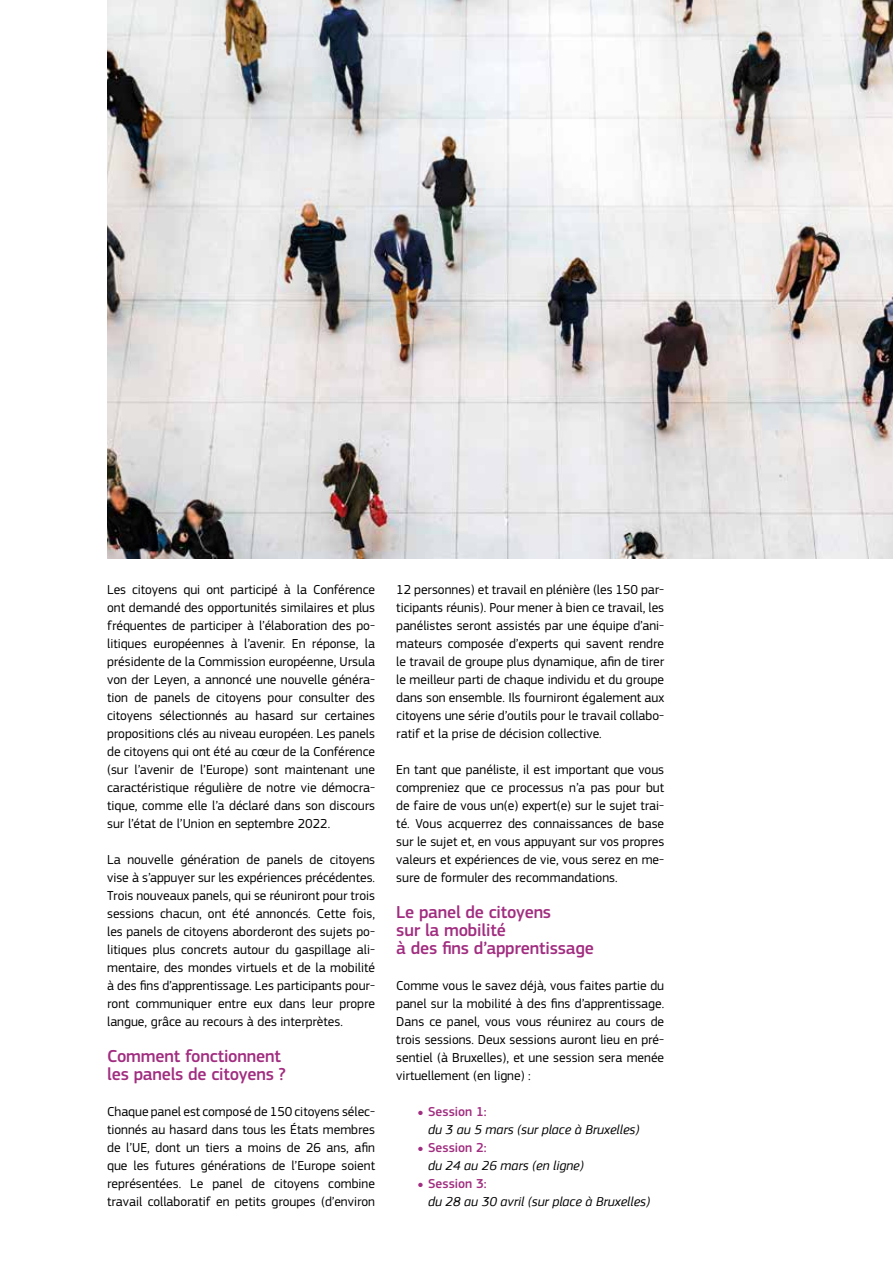
<style>
.page{position:relative;width:893px;height:1263px;background:#fff}
.page>*{position:absolute;margin:0;border:0;box-sizing:border-box;transform-origin:0 0}
.t1{font:500 18px/18px "EC Square Sans Pro";letter-spacing:-.01em;color:#a12d80}
.t2{font:13.5px/18px "EC Square Sans Pro";color:#000;text-align:justify}
.t3{font:italic 13.5px/18px "EC Square Sans Pro";color:#000}
.s1{font-style:normal;font-size:24px;color:#a12d80}
.s2{font-weight:500;font-style:normal;color:#a12d80}
</style>
<div class="page">
<img style="left:107px;top:0;width:786px;height:558px">
<p class="t2" style="left:107px;top:581px;width:269px">Les citoyens qui ont participé à la Conférence ont demandé des opportunités similaires et plus fréquentes de participer à l’élaboration des po&shy;litiques européennes à l’avenir. En réponse, la présidente de la Commission européenne, Ursula von der Leyen, a annoncé une nouvelle généra&shy;tion de panels de citoyens pour consulter des citoyens sélectionnés au hasard sur certaines propositions clés au niveau européen. Les panels de citoyens qui ont été au cœur de la Conférence (sur l’avenir de l’Europe) sont maintenant une caractéristique régulière de notre vie démocra&shy;tique, comme elle l’a déclaré dans son discours sur l’état de l’Union en septembre 2022.</p>
<p class="t2" style="left:107px;top:851px;width:269px">La nouvelle génération de panels de citoyens vise à s’appuyer sur les expériences précédentes.<br>Trois nouveaux panels, qui se réuniront pour trois sessions chacun, ont été annoncés. Cette fois, les panels de citoyens aborderont des sujets po&shy;litiques plus concrets autour du gaspillage ali&shy;mentaire, des mondes virtuels et de la mobilité à des fins d’apprentissage. Les participants pour&shy;ront communiquer entre eux dans leur propre langue, grâce au recours à des interprètes.</p>
<h1 class="t1" style="left:107px;top:1047px;width:180px">Comment fonctionnent les panels de citoyens ?</h1>
<p class="t2" style="left:107px;top:1103px;width:269px">Chaque panel est composé de 150 citoyens sélec&shy;tionnés au hasard dans tous les États membres de l’UE, dont un tiers a moins de 26 ans, afin que les futures générations de l’Europe soient représentées. Le panel de citoyens combine travail collaboratif en petits groupes (d’environ</p>
<p class="t2" style="left:396px;top:581px;width:269px">12 personnes) et travail en plénière (les 150 par&shy;ticipants réunis). Pour mener à bien ce travail, les panélistes seront assistés par une équipe d’ani&shy;mateurs composée d’experts qui savent rendre le travail de groupe plus dynamique, afin de tirer le meilleur parti de chaque individu et du groupe dans son ensemble. Ils fourniront également aux citoyens une série d’outils pour le travail collabo&shy;ratif et la prise de décision collective.</p>
<p class="t2" style="left:396px;top:761px;width:269px">En tant que panéliste, il est important que vous compreniez que ce processus n’a pas pour but de faire de vous un(e) expert(e) sur le sujet trai&shy;té. Vous acquerrez des connaissances de base sur le sujet et, en vous appuyant sur vos propres valeurs et expériences de vie, vous serez en me&shy;sure de formuler des recommandations.</p>
<h1 class="t1" style="left:396px;top:903px;width:199px">Le panel de citoyens<br>sur la mobilité<br>à des fins d’apprentissage</h1>
<p class="t2" style="left:396px;top:977px;width:269px">Comme vous le savez déjà, vous faites partie du panel sur la mobilité à des fins d’apprentissage.<br>Dans ce panel, vous vous réunirez au cours de trois sessions. Deux sessions auront lieu en pré&shy;sentiel (à Bruxelles), et une session sera menée virtuellement (en ligne) :</p>
<p class="t3" style="left:428px;top:1103px;width:213px;text-indent:-11px"><span class="s1">•</span> <span class="s2">Session 1:<br></span>du 3 au 5 mars (sur place à Bruxelles)</p>
<p class="t3" style="left:428px;top:1139px;width:157px;text-indent:-11px"><span class="s1">•</span> <span class="s2">Session 2:<br></span>du 24 au 26 mars (en ligne)</p>
<p class="t3" style="left:428px;top:1175px;width:223px;text-indent:-11px"><span class="s1">•</span> <span class="s2">Session 3:<br></span>du 28 au 30 avril (sur place à Bruxelles)</p>
</div>
